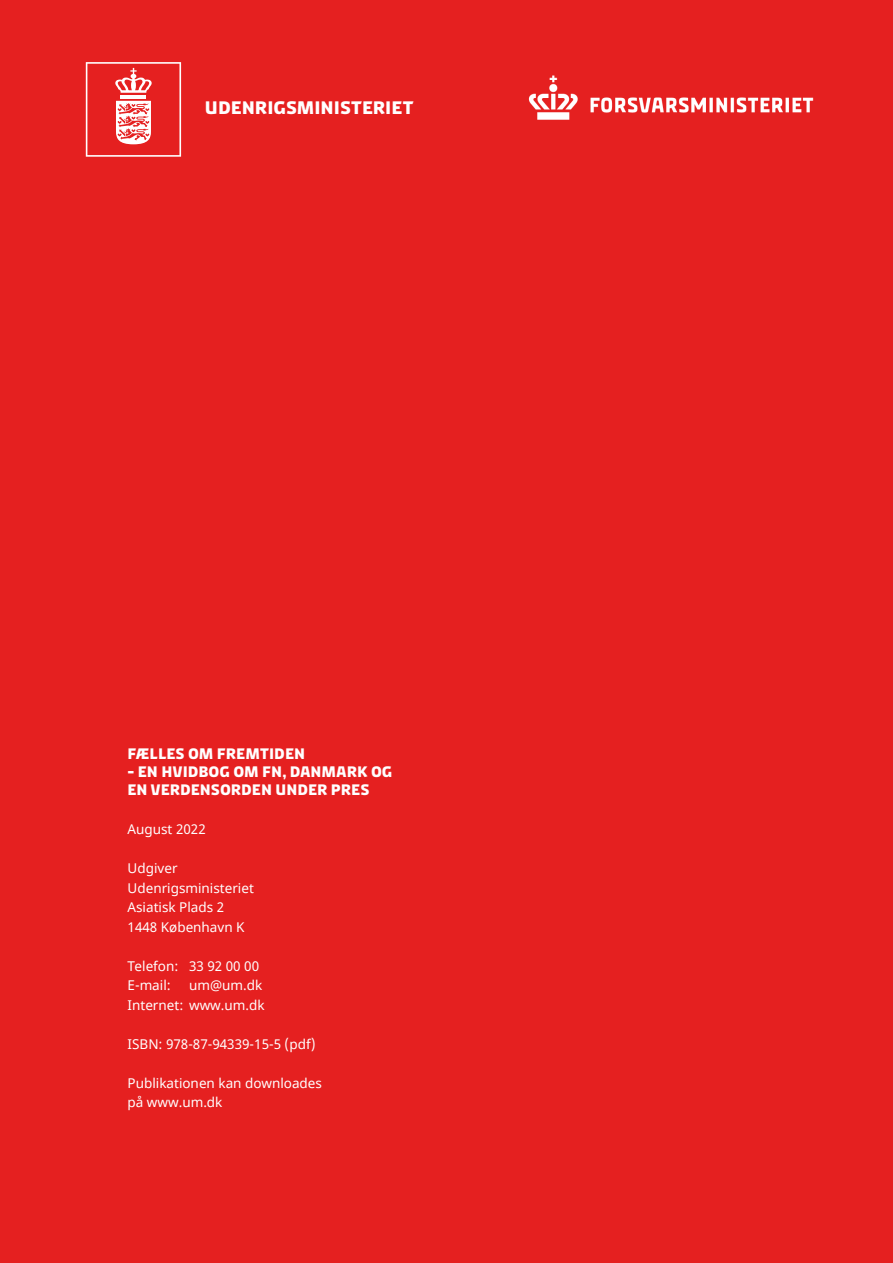
<style>
.page{position:relative;width:893px;height:1263px;background:#e52020}
.page>*{position:absolute;margin:0;border:0;box-sizing:border-box;transform-origin:0 0}
.t1{font:700 17.85px "Diplomacy";color:#fff}
.t2{font:700 15px/18px "Diplomacy";color:#fff}
.t3{font:13.5px "Noto Sans";color:#fff}
</style>
<div class="page">
<svg style="left:86px;top:62px;width:95px;height:95px"></svg>
<img style="left:528px;top:75px;width:286px;height:45px">
<h1 class="t1" style="left:205px;top:95px;width:210px">UDENRIGSMINISTERIET</h1>
<p class="t2" style="left:128px;top:744px;width:179px">FÆLLES OM FREMTIDEN</p>
<p class="t2" style="left:128px;top:762px;width:266px">- EN HVIDBOG OM FN, DANMARK OG<br>EN VERDENSORDEN UNDER PRES</p>
<p class="t3" style="left:128px;top:820px;width:80px">August 2022</p>
<p class="t3" style="left:128px;top:859px;width:52px">Udgiver</p>
<p class="t3" style="left:128px;top:878px;width:128px">Udenrigsministeriet</p>
<p class="t3" style="left:128px;top:898px;width:98px">Asiatisk Plads 2</p>
<p class="t3" style="left:128px;top:917px;width:119px">1448 København K</p>
<p class="t3" style="left:128px;top:956px;width:133px">Telefon: 33 92 00 00</p>
<p class="t3" style="left:128px;top:976px;width:45px">E-mail:</p>
<p class="t3" style="left:189px;top:976px;width:75px">um@um.dk</p>
<p class="t3" style="left:128px;top:995px;width:139px">Internet: www.um.dk</p>
<p class="t3" style="left:128px;top:1034px;width:189px">ISBN: 978-87-94339-15-5 (pdf)</p>
<p class="t3" style="left:128px;top:1073px;width:196px">Publikationen kan downloades</p>
<p class="t3" style="left:128px;top:1093px;width:96px">på www.um.dk</p>
</div>
